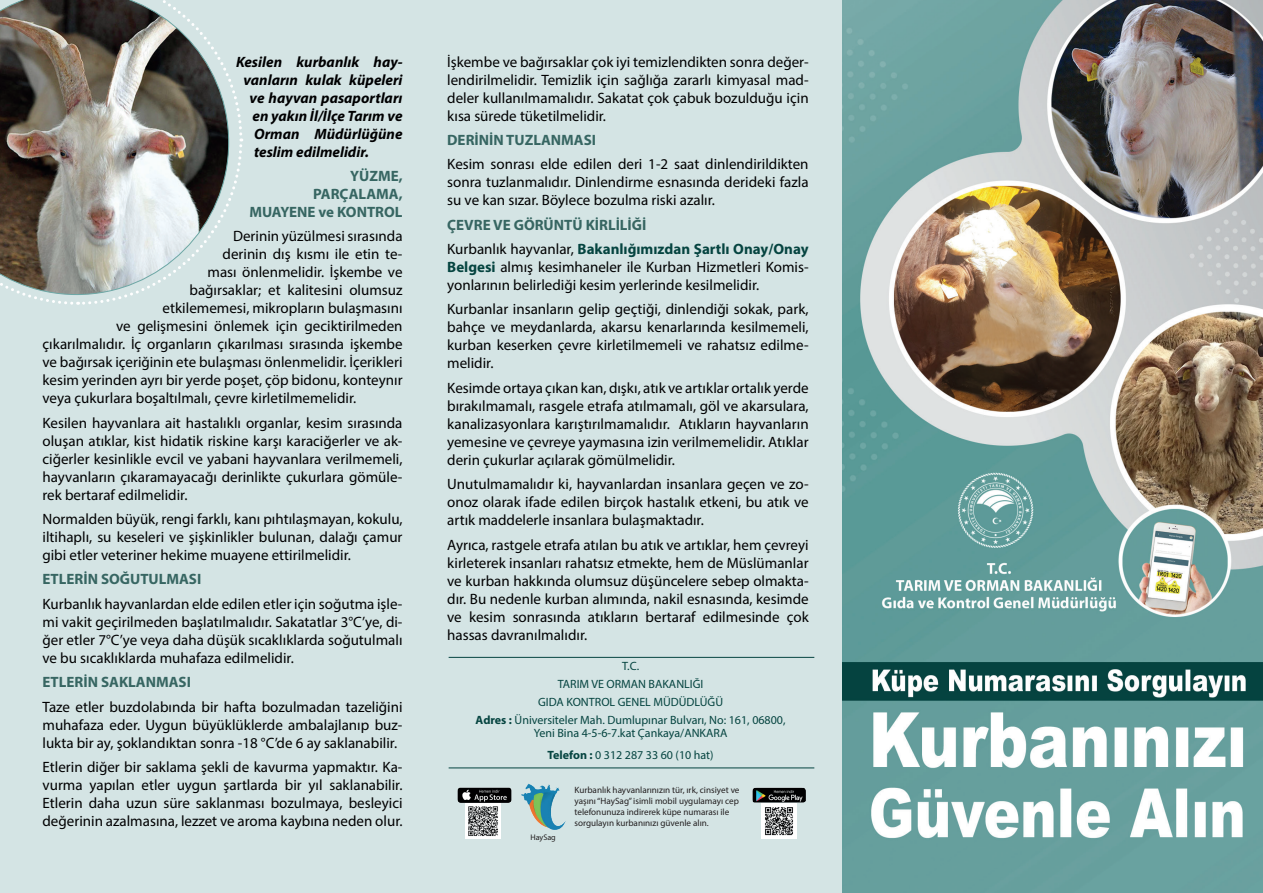
<style>
.page{position:relative;width:1263px;height:893px;background:#fff}
.page>*{position:absolute;margin:0;border:0;box-sizing:border-box;transform-origin:0 0}
.t1{font:15px/18px "Myriad Pro";color:#000001;text-align:justify}
.t2{font:italic 700 15px "Myriad Pro";color:#000001}
.t3{font:700 15px/18px "Myriad Pro";color:#376662;text-align:right}
.t4{font:700 15px/24.3px "Myriad Pro";color:#054440}
.t5{font:12px/17.7px "Myriad Pro";color:#054440;text-align:center}
.t6{font:9.15px/10.9px "Myriad Pro";color:#231f20}
.t7{font:8.1px "Myriad Pro";color:#231f20}
.s1{color:#376662}
.s2{font-weight:400;color:#000001}
.s3{font-weight:700;color:#054440}
.s4{font-weight:700}
</style>
<div class="page">
<div style="left:0;top:0;width:244px;height:306px;background:#d4e4e4"></div>
<img style="left:0;top:0;width:229px;height:295px">
<img style="left:515px;top:778px;width:53px;height:56px">
<img style="left:750px;top:786px;width:57px;height:16px">
<img style="left:764px;top:807px;width:30px;height:29px">
<img style="left:456px;top:786px;width:57px;height:18px">
<img style="left:466px;top:803px;width:34px;height:34px">
<img style="left:842px;top:0;width:421px;height:893px">
<hr style="left:449px;top:767px;width:365px;height:1px;background:#054440">
<hr style="left:449px;top:657px;width:365px;height:1px;background:#054440">
<p class="t2" style="left:236px;top:52px;width:168px">Kesilen kurbanlık hay-</p>
<p class="t2" style="left:244px;top:70px;width:161px">vanların kulak küpeleri</p>
<p class="t2" style="left:250px;top:88px;width:154px">ve hayvan pasaportları</p>
<p class="t2" style="left:253px;top:106px;width:151px">en yakın İl/İlçe Tarım ve</p>
<p class="t2" style="left:254px;top:124px;width:150px">Orman Müdürlüğüne</p>
<p class="t2" style="left:254px;top:142px;width:117px">teslim edilmelidir.</p>
<p class="t3" style="left:249px;top:166px;width:155px">YÜZME,<br>PARÇALAMA,<br>MUAYENE ve KONTROL</p>
<p class="t1" style="left:233px;top:227px;width:171px">Derinin yüzülmesi sırasında</p>
<p class="t1" style="left:223px;top:245px;width:181px">derinin dış kısmı ile etin te-</p>
<p class="t1" style="left:208px;top:263px;width:196px">ması önlenmelidir. İşkembe ve</p>
<p class="t1" style="left:190px;top:281px;width:215px">bağırsaklar; et kalitesini olumsuz</p>
<p class="t1" style="left:163px;top:299px;width:241px">etkilememesi, mikropların bulaşmasını</p>
<p class="t1" style="left:116px;top:317px;width:288px">ve gelişmesini önlemek için geciktirilmeden</p>
<p class="t1" style="left:43px;top:335px;width:361px">çıkarılmalıdır. İç organların çıkarılması sırasında işkembe</p>
<p class="t1" style="left:43px;top:353px;width:361px">ve bağırsak içeriğinin ete bulaşması önlenmelidir. İçerikleri</p>
<p class="t1" style="left:43px;top:371px;width:361px">kesim yerinden ayrı bir yerde poşet, çöp bidonu, konteynır</p>
<p class="t1" style="left:43px;top:389px;width:315px">veya çukurlara boşaltılmalı, çevre kirletilmemelidir.</p>
<p class="t1" style="left:43px;top:413px;width:362px">Kesilen hayvanlara ait hastalıklı organlar, kesim sırasında oluşan atıklar, kist hidatik riskine karşı karaciğerler ve ak&shy;ciğerler kesinlikle evcil ve yabani hayvanlara verilmemeli, hayvanların çıkaramayacağı derinlikte çukurlara gömüle&shy;rek bertaraf edilmelidir.</p>
<p class="t1" style="left:43px;top:510px;width:362px">Normalden büyük, rengi farklı, kanı pıhtılaşmayan, kokulu, iltihaplı, su keseleri ve şişkinlikler bulunan, dalağı çamur gibi etler veteriner hekime muayene ettirilmelidir.</p>
<p class="t3" style="left:43px;top:570px;width:160px">ETLERİN SOĞUTULMASI</p>
<p class="t1" style="left:43px;top:595px;width:362px">Kurbanlık hayvanlardan elde edilen etler için soğutma işle&shy;mi vakit geçirilmeden başlatılmalıdır. Sakatatlar 3°C’ye, di&shy;ğer etler 7°C’ye veya daha düşük sıcaklıklarda soğutulmalı ve bu sıcaklıklarda muhafaza edilmelidir.</p>
<p class="t3" style="left:43px;top:673px;width:150px">ETLERİN SAKLANMASI</p>
<p class="t1" style="left:43px;top:697px;width:362px">Taze etler buzdolabında bir hafta bozulmadan tazeliğini muhafaza eder. Uygun büyüklüklerde ambalajlanıp buz&shy;lukta bir ay, şoklandıktan sonra -18 °C’de 6 ay saklanabilir.</p>
<p class="t1" style="left:43px;top:758px;width:362px">Etlerin diğer bir saklama şekli de kavurma yapmaktır. Ka&shy;vurma yapılan etler uygun şartlarda bir yıl saklanabilir.<br>Etlerin daha uzun süre saklanması bozulmaya, besleyici değerinin azalmasına, lezzet ve aroma kaybına neden olur.</p>
<p class="t1" style="left:447px;top:52px;width:363px">İşkembe ve bağırsaklar çok iyi temizlendikten sonra değer&shy;lendirilmelidir. Temizlik için sağlığa zararlı kimyasal mad&shy;deler kullanılmamalıdır. Sakatat çok çabuk bozulduğu için kısa sürede tüketilmelidir.</p>
<p class="t3" style="left:447px;top:130px;width:150px">DERİNİN TUZLANMASI</p>
<p class="t1" style="left:447px;top:155px;width:363px">Kesim sonrası elde edilen deri 1-2 saat dinlendirildikten sonra tuzlanmalıdır. Dinlendirme esnasında derideki fazla su ve kan sızar. Böylece bozulma riski azalır.</p>
<p class="t4" style="left:447px;top:212px;width:363px"><span class="s1">ÇEVRE VE GÖRÜNTÜ KİRLİLİĞİ<br></span><span class="s2">Kurbanlık hayvanlar,</span> Bakanlığımızdan Şartlı Onay/Onay</p>
<p class="t1" style="left:447px;top:258px;width:363px"><span class="s3">Belgesi</span> almış kesimhaneler ile Kurban Hizmetleri Komis&shy;yonlarının belirlediği kesim yerlerinde kesilmelidir.</p>
<p class="t1" style="left:447px;top:300px;width:363px">Kurbanlar insanların gelip geçtiği, dinlendiği sokak, park, bahçe ve meydanlarda, akarsu kenarlarında kesilmemeli, kurban keserken çevre kirletilmemeli ve rahatsız edilme&shy;melidir.</p>
<p class="t1" style="left:447px;top:378px;width:363px">Kesimde ortaya çıkan kan, dışkı, atık ve artıklar ortalık yerde bırakılmamalı, rasgele etrafa atılmamalı, göl ve akarsulara, kanalizasyonlara karıştırılmamalıdır. Atıkların hayvanların yemesine ve çevreye yaymasına izin verilmemelidir. Atıklar derin çukurlar açılarak gömülmelidir.</p>
<p class="t1" style="left:447px;top:475px;width:363px">Unutulmamalıdır ki, hayvanlardan insanlara geçen ve zo&shy;onoz olarak ifade edilen birçok hastalık etkeni, bu atık ve artık maddelerle insanlara bulaşmaktadır.</p>
<p class="t1" style="left:447px;top:535px;width:363px">Ayrıca, rastgele etrafa atılan bu atık ve artıklar, hem çevreyi kirleterek insanları rahatsız etmekte, hem de Müslümanlar ve kurban hakkında olumsuz düşüncelere sebep olmakta&shy;dır. Bu nedenle kurban alımında, nakil esnasında, kesimde ve kesim sonrasında atıkların bertaraf edilmesinde çok hassas davranılmalıdır.</p>
<p class="t5" style="left:476px;top:657px;width:311px">T.C.<br>TARIM VE ORMAN BAKANLIĞI<br>GIDA KONTROL GENEL MÜDÜDLÜĞÜ<br><span class="s4">Adres :</span> Üniversiteler Mah. Dumlupınar Bulvarı, No: 161, 06800,</p>
<p class="t5" style="left:534px;top:722px;width:195px;line-height:22px">Yeni Bina 4-5-6-7.kat Çankaya/ANKARA<br><span class="s4">Telefon :</span> 0 312 287 33 60 (10 hat)</p>
<p class="t7" style="left:530px;top:832px;width:27px">HaySag</p>
<p class="t6" style="left:574px;top:785px;width:167px">Kurbanlık hayvanlarınızın tür, ırk, cinsiyet ve yaşını “HaySag” isimli mobil uygulamayı cep telefonunuza indirerek küpe numarası ile sorgulayın kurbanınızı güvenle alın.</p>
</div>
